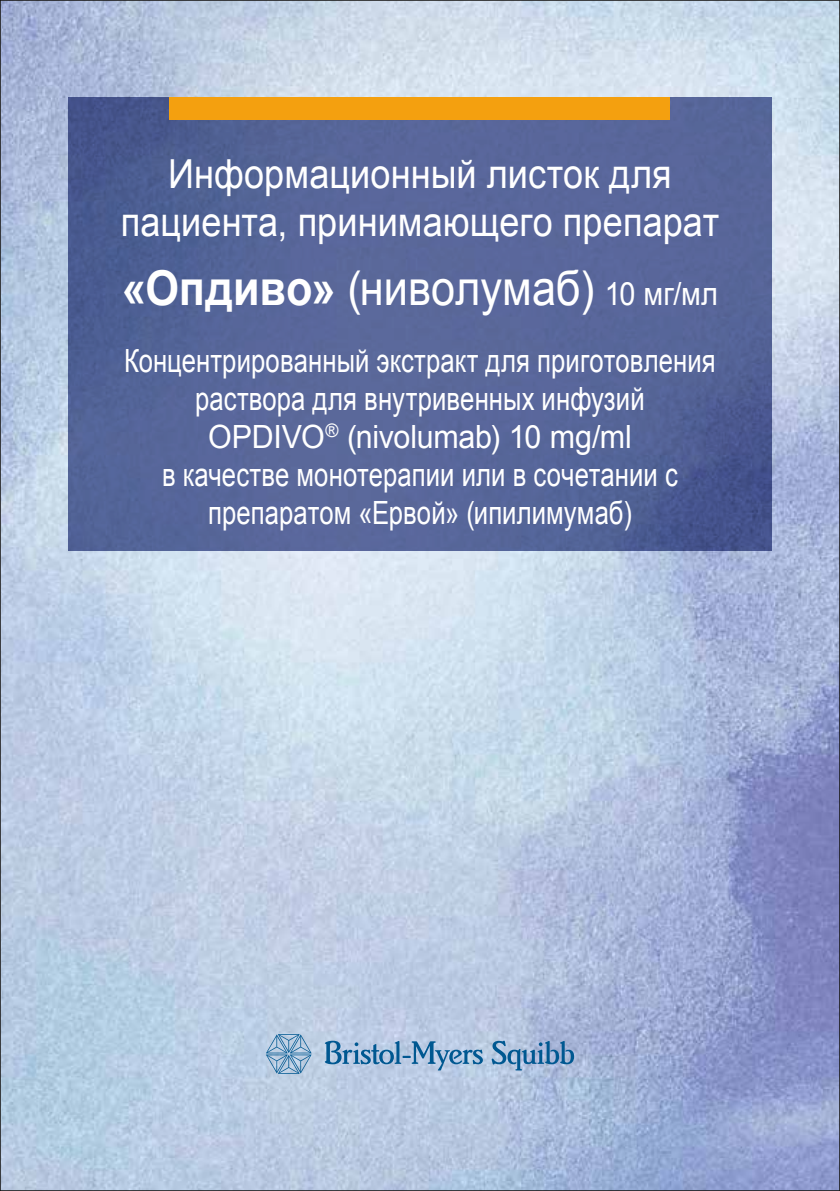
<style>
.page{position:relative;width:840px;height:1191px;background:#fff}
.page>*{position:absolute;margin:0;border:0;box-sizing:border-box;transform-origin:0 0}
.t1{font:48px "Arial";color:#fff;scale:.9 1}
.t2{font:40px/48px "Arial";letter-spacing:.005em;color:#fff;text-align:center;scale:.9 1}
.t3{font:32px/38px "Arial";letter-spacing:.005em;color:#fff;text-align:center;scale:.8 1}
.s1{font-weight:700}
.s2{font-size:32px}
</style>
<div class="page">
<img style="left:2px;top:2px;width:835px;height:1187px">
<div style="left:68px;top:97px;width:703px;height:453px;background:#556298"></div>
<svg style="left:491px;top:1040px;width:82px;height:30px;background:#7fa3c7"></svg>
<svg style="left:266px;top:1034px;width:45px;height:39px;background:#93b4d0"></svg>
<svg style="left:324px;top:1040px;width:158px;height:30px;background:#8cafcf"></svg>
<div style="left:169px;top:97px;width:501px;height:23px;background:#f4a00f"></div>
<p class="t2" style="left:121px;top:150px;width:666px">Информационный листок для пациента, принимающего препарат</p>
<h1 class="t1" style="left:122px;top:257px;width:663px"><span class="s1">«Опдиво»</span> (ниволумаб) <span class="s2">10 мг/мл</span></h1>
<p class="t3" style="left:124px;top:342px;width:740px">Концентрированный экстракт для приготовления раствора для внутривенных инфузий<br>OPDIVO<sup>®</sup> (nivolumab) 10 mg/ml<br>в качестве монотерапии или в сочетании с препаратом «Ервой» (ипилимумаб)</p>
</div>
